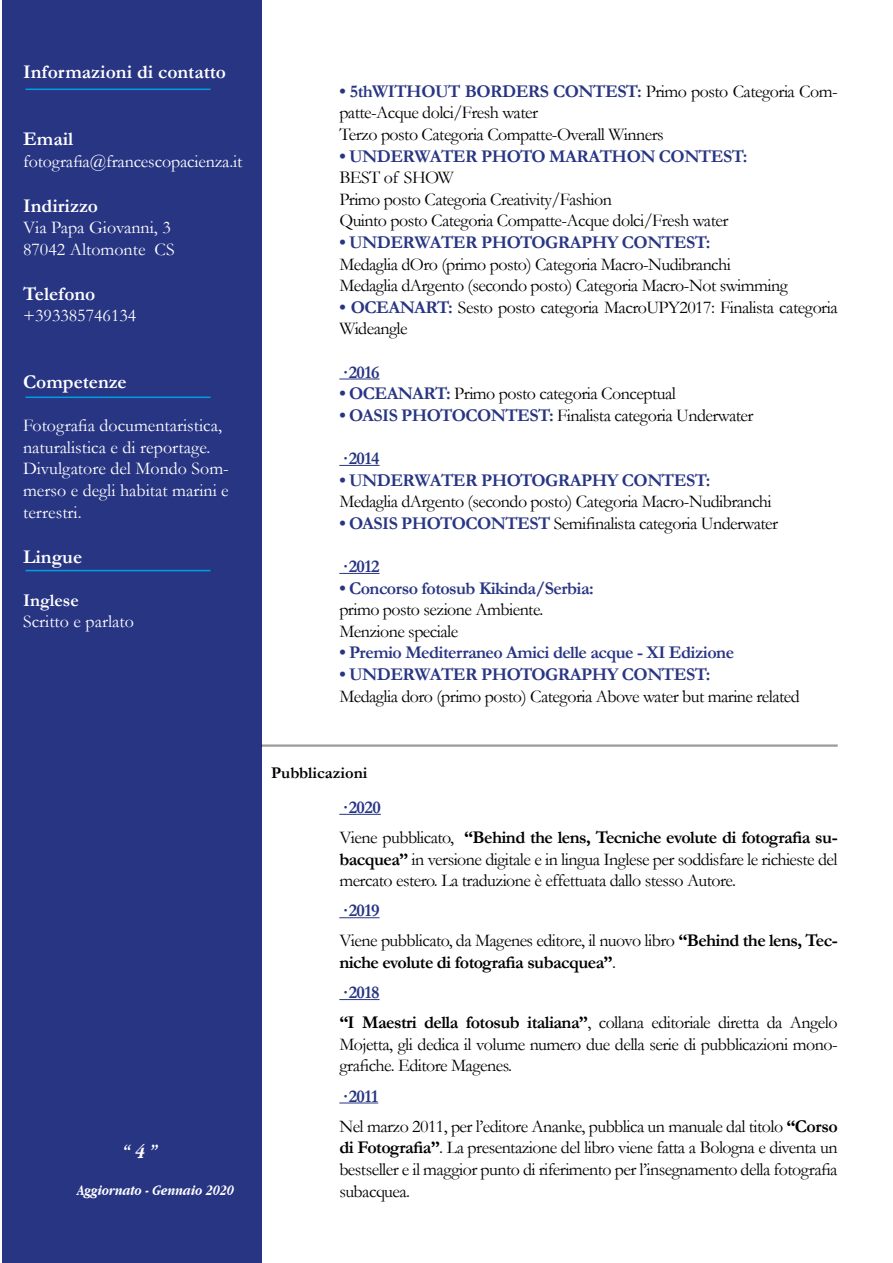
<style>
.page{position:relative;width:893px;height:1263px;background:#fff}
.page>*{position:absolute;margin:0;border:0;box-sizing:border-box;transform-origin:0 0}
.t1{font:italic 700 condensed 21px "Garamond";color:#fff}
.t2{font:700 19.5px "Garamond";color:#fff}
.t3{font:18px/21.6px "Garamond";letter-spacing:-.03em;color:#000}
.t4{font:700 18px "Garamond";letter-spacing:-.03em;color:#283583}
.t5{font:18px/21.6px "Garamond";color:#fff}
.t6{font:700 18px/30.2px "Garamond";letter-spacing:-.03em;color:#000}
.t7{font:700 18px "Garamond";color:#fff}
.t8{font:700 16.5px "Garamond";color:#000}
.t9{font:italic 700 condensed 15px "Garamond";color:#fff}
.s1{font-weight:700;color:#283583}
.s2{color:#283583}
.s3{font-weight:400}
.s4{font-weight:700}
</style>
<div class="page">
<div style="left:2px;top:0;width:259px;height:1263px;background:#283583"></div>
<hr style="left:261px;top:744px;width:577px;height:3px;background:#000">
<hr style="left:339px;top:379px;width:41px;height:1px;background:#283583">
<hr style="left:339px;top:465px;width:41px;height:1px;background:#283583">
<hr style="left:339px;top:573px;width:41px;height:1px;background:#283583">
<hr style="left:339px;top:814px;width:42px;height:1px;background:#283583">
<hr style="left:339px;top:917px;width:41px;height:1px;background:#283583">
<hr style="left:339px;top:999px;width:41px;height:1px;background:#283583">
<hr style="left:339px;top:1102px;width:39px;height:1px;background:#283583">
<hr style="left:26px;top:89px;width:184px;height:1px;background:#009fe3">
<hr style="left:26px;top:570px;width:184px;height:1px;background:#009fe3">
<hr style="left:26px;top:396px;width:184px;height:2px;background:#009fe3">
<p class="t2" style="left:23px;top:61px;width:204px">Informazioni di contatto</p>
<p class="t2" style="left:23px;top:127px;width:52px">Email</p>
<p class="t5" style="left:23px;top:150px;width:221px">fotografia@francescopacienza.it</p>
<p class="t2" style="left:23px;top:194px;width:77px">Indirizzo</p>
<p class="t5" style="left:23px;top:217px;width:153px">Via Papa Giovanni, 3<br>87042 Altomonte CS</p>
<p class="t2" style="left:23px;top:282px;width:74px">Telefono</p>
<p class="t5" style="left:23px;top:305px;width:115px">+393385746134</p>
<p class="t2" style="left:23px;top:370px;width:105px">Competenze</p>
<p class="t5" style="left:23px;top:415px;width:207px">Fotografia documentaristica, naturalistica e di reportage.<br>Divulgatore del Mondo Som&shy;merso e degli habitat marini e terrestri.</p>
<p class="t2" style="left:23px;top:545px;width:61px">Lingue</p>
<p class="t7" style="left:23px;top:589px;width:57px">Inglese</p>
<p class="t5" style="left:23px;top:611px;width:112px">Scritto e parlato</p>
<p class="t1" style="left:123px;top:1140px;width:36px">“ 4 ”</p>
<p class="t9" style="left:77px;top:1182px;width:159px">Aggiornato - Gennaio 2020</p>
<p class="t3" style="left:339px;top:80px;width:500px"><span class="s1">• 5thWITHOUT BORDERS CONTEST:</span> Primo posto Categoria Com&shy;patte-Acque dolci/Fresh water<br>Terzo posto Categoria Compatte-Overall Winners</p>
<p class="t4" style="left:339px;top:145px;width:409px">• UNDERWATER PHOTO MARATHON CONTEST:</p>
<p class="t3" style="left:339px;top:167px;width:390px">BEST of SHOW<br>Primo posto Categoria Creativity/Fashion<br>Quinto posto Categoria Compatte-Acque dolci/Fresh water</p>
<p class="t4" style="left:339px;top:232px;width:372px">• UNDERWATER PHOTOGRAPHY CONTEST:</p>
<p class="t3" style="left:339px;top:253px;width:450px">Medaglia dOro (primo posto) Categoria Macro-Nudibranchi<br>Medaglia dArgento (secondo posto) Categoria Macro-Not swimming</p>
<p class="t3" style="left:339px;top:296px;width:500px"><span class="s1">• OCEANART:</span> Sesto posto categoria MacroUPY2017: Finalista categoria<br>Wideangle</p>
<p class="t4" style="left:339px;top:361px;width:42px">· 2016</p>
<p class="t3" style="left:339px;top:383px;width:338px"><span class="s1">• OCEANART:</span> Primo posto categoria Conceptual</p>
<p class="t3" style="left:339px;top:404px;width:416px"><span class="s1">• OASIS PHOTOCONTEST:</span> Finalista categoria Underwater</p>
<p class="t4" style="left:339px;top:448px;width:42px">· 2014</p>
<p class="t4" style="left:339px;top:469px;width:372px">• UNDERWATER PHOTOGRAPHY CONTEST:</p>
<p class="t3" style="left:339px;top:491px;width:434px">Medaglia dArgento (secondo posto) Categoria Macro-Nudibranchi</p>
<p class="t3" style="left:339px;top:512px;width:440px"><span class="s1">• OASIS PHOTOCONTEST</span> Semifinalista categoria Underwater</p>
<p class="t4" style="left:339px;top:556px;width:42px">· 2012</p>
<p class="t4" style="left:339px;top:577px;width:256px">• Concorso fotosub Kikinda/Serbia:</p>
<p class="t3" style="left:339px;top:599px;width:206px">primo posto sezione Ambiente.<br>Menzione speciale</p>
<p class="t4" style="left:339px;top:642px;width:396px">• Premio Mediterraneo Amici delle acque - XI Edizione</p>
<p class="t4" style="left:339px;top:664px;width:372px">• UNDERWATER PHOTOGRAPHY CONTEST:</p>
<p class="t3" style="left:339px;top:685px;width:462px">Medaglia doro (primo posto) Categoria Above water but marine related</p>
<p class="t8" style="left:271px;top:763px;width:98px">Pubblicazioni</p>
<p class="t6" style="left:339px;top:792px;width:500px"><span class="s2">· 2020<br></span><span class="s3">Viene pubblicato,</span> “Behind the lens, Tecniche evolute di fotografia su-</p>
<p class="t3" style="left:339px;top:848px;width:500px"><span class="s4">bacquea”</span> in versione digitale e in lingua Inglese per soddisfare le richieste del mercato estero. La traduzione è effettuata dallo stesso Autore.</p>
<p class="t3" style="left:339px;top:895px;width:500px;line-height:30.2px"><span class="s1">· 2019<br></span>Viene pubblicato, da Magenes editore, il nuovo libro <span class="s4">“Behind the lens, Tec-</span></p>
<p class="t6" style="left:339px;top:947px;width:500px">niche evolute di fotografia subacquea”<span class="s3">.<br></span><span class="s2">· 2018<br></span>“I Maestri della fotosub italiana”<span class="s3">, collana editoriale diretta da Angelo</span></p>
<p class="t3" style="left:339px;top:1033px;width:500px">Mojetta, gli dedica il volume numero due della serie di pubblicazioni mono&shy;grafiche. Editore Magenes.</p>
<p class="t3" style="left:339px;top:1081px;width:500px;line-height:30.2px"><span class="s1">· 2011<br></span>Nel marzo 2011, per l’editore Ananke, pubblica un manuale dal titolo <span class="s4">“Corso</span></p>
<p class="t3" style="left:339px;top:1136px;width:500px;text-align:justify"><span class="s4">di Fotografia”</span>. La presentazione del libro viene fatta a Bologna e diventa un bestseller e il maggior punto di riferimento per l’insegnamento della fotografia subacquea.</p>
</div>
